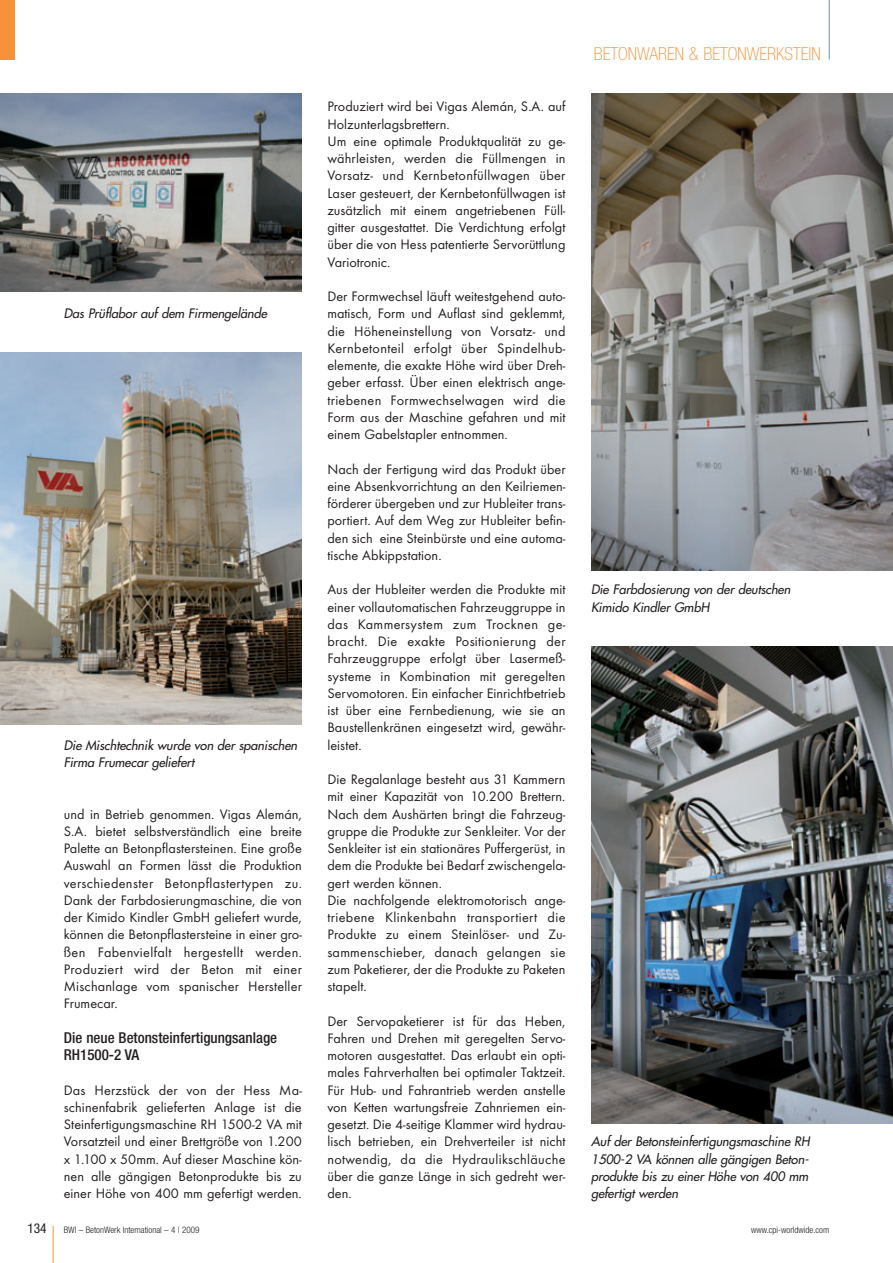
<style>
.page{position:relative;width:893px;height:1263px;background:#fff}
.page>*{position:absolute;margin:0;border:0;box-sizing:border-box;transform-origin:0 0}
.t1{font:100 condensed 18px "Helvetica Neue";color:#f69238}
.t2{font:500 condensed 15px/17.2px "Helvetica Neue";color:#231f20}
.t3{font:14.25px/17.2px "Futura T";color:#231f20;text-align:justify}
.t4{font:condensed 13.5px "Helvetica Neue";color:#231f20}
.t5{font:italic 12.75px/17.2px "Futura";letter-spacing:-.005em;color:#231f20}
.t6{font:300 condensed 9px "Helvetica Neue";color:#231f20}
</style>
<div class="page">
<hr style="left:53px;top:1226px;width:1px;height:37px;background:#f69238">
<hr style="left:829px;top:0;width:1px;height:60px;background:#73909f">
<div style="left:0;top:0;width:15px;height:60px;background:#f69238"></div>
<img style="left:0;top:94px;width:302px;height:197px">
<img style="left:0;top:353px;width:302px;height:371px">
<img style="left:591px;top:94px;width:301px;height:476px">
<img style="left:591px;top:646px;width:301px;height:477px">
<p class="t5" style="left:64px;top:306px;width:207px">Das Prüflabor auf dem Firmengelände</p>
<p class="t5" style="left:64px;top:737px;width:237px">Die Mischtechnik wurde von der spanischen<br>Firma Frumecar geliefert</p>
<p class="t3" style="left:64px;top:806px;width:240px">und in Betrieb genommen. Vigas Alemán, S.A. bietet selbstverständlich eine breite Palette an Betonpflastersteinen. Eine große Auswahl an Formen lässt die Produktion verschiedenster Betonpflastertypen zu.<br>Dank der Farbdosierungmaschine, die von der Kimido Kindler GmbH geliefert wurde, können die Betonpflastersteine in einer gro&shy;ßen Fabenvielfalt hergestellt werden.<br>Produziert wird der Beton mit einer Mischanlage vom spanischer Hersteller Frumecar.</p>
<p class="t2" style="left:64px;top:1030px;width:215px">Die neue Betonsteinfertigungsanlage<br>RH1500-2 VA</p>
<p class="t3" style="left:64px;top:1082px;width:240px">Das Herzstück der von der Hess Ma - schinen fabrik gelieferten Anlage ist die Stein fertigungsmaschine RH 1500-2 VA mit Vorsatzteil und einer Brettgröße von 1.200 x 1.100 x 50mm. Auf dieser Maschine kön&shy;nen alle gängigen Betonprodukte bis zu einer Höhe von 400 mm gefertigt werden.</p>
<p class="t3" style="left:327px;top:99px;width:240px;text-align:left">Produziert wird bei Vigas Alemán, S.A. auf Holzunterlagsbrettern.<br>Um eine optimale Produktqualität zu ge - währleisten, werden die Füllmengen in Vorsatz- und Kernbetonfüllwagen über Laser gesteuert, der Kernbetonfüllwagen ist zusätzlich mit einem angetriebenen Füll - gitter ausgestattet. Die Verdichtung erfolgt über die von Hess patentierte Servorüttlung Variotronic.</p>
<p class="t3" style="left:327px;top:289px;width:240px">Der Formwechsel läuft weitestgehend auto&shy;matisch, Form und Auflast sind geklemmt, die Höheneinstellung von Vorsatz- und Kernbetonteil erfolgt über Spindelhub - el emente, die exakte Höhe wird über Dreh - geber erfasst. Über einen elektrisch ange&shy;triebenen Formwechselwagen wird die Form aus der Maschine gefahren und mit einem Gabelstapler entnommen.</p>
<p class="t3" style="left:327px;top:461px;width:240px">Nach der Fertigung wird das Produkt über eine Absenkvorrichtung an den Keilriemen - förderer übergeben und zur Hubleiter trans&shy;portiert. Auf dem Weg zur Hubleiter befin&shy;den sich eine Steinbürste und eine automa&shy;tische Abkippstation.</p>
<p class="t3" style="left:327px;top:582px;width:240px">Aus der Hubleiter werden die Produkte mit einer vollautomatischen Fahrzeuggruppe in das Kammersystem zum Trocknen ge - bracht. Die exakte Positionierung der Fahrzeuggruppe erfolgt über Lasermeß - systeme in Kombination mit geregelten Servomotoren. Ein einfacher Einrichtbetrieb ist über eine Fernbedienung, wie sie an Baustellenkränen eingesetzt wird, gewähr&shy;leistet.</p>
<p class="t3" style="left:327px;top:772px;width:240px;text-align:left">Die Regalanlage besteht aus 31 Kammern mit einer Kapazität von 10.200 Brettern.<br>Nach dem Aushärten bringt die Fahr zeug - gruppe die Produkte zur Senkleiter. Vor der Senkleiter ist ein stationäres Puffergerüst, in dem die Produkte bei Bedarf zwischengela&shy;gert werden können.<br>Die nachfolgende elektromotorisch ange&shy;triebene Klinkenbahn transportiert die Produkte zu einem Steinlöser- und Zu - sammen schieber, danach gelangen sie zum Paketierer, der die Produkte zu Paketen stapelt.</p>
<p class="t3" style="left:327px;top:1013px;width:240px">Der Servopaketierer ist für das Heben, Fahren und Drehen mit geregelten Servo - mo toren ausgestattet. Das erlaubt ein opti&shy;males Fahrverhalten bei optimaler Taktzeit.<br>Für Hub- und Fahrantrieb werden anstelle von Ketten wartungsfreie Zahnriemen ein&shy;gesetzt. Die 4-seitige Klammer wird hydrau&shy;lisch betrieben, ein Drehverteiler ist nicht notwendig, da die Hydraulikschläuche über die ganze Länge in sich gedreht wer&shy;den.</p>
<p class="t1" style="left:594px;top:47px;width:228px">BETONWAREN &amp; BETONWERKSTEIN</p>
<p class="t5" style="left:591px;top:582px;width:203px">Die Farbdosierung von der deutschen<br>Kimido Kindler GmbH</p>
<p class="t5" style="left:591px;top:1134px;width:222px;text-align:justify">Auf der Betonsteinfertigungsmaschine RH 1500-2 VA können alle gängigen Beton - produkte bis zu einer Höhe von 400 mm gefertigt werden</p>
<p class="t4" style="left:27px;top:1223px;width:21px">134</p>
<p class="t6" style="left:64px;top:1226px;width:137px">BWI – BetonWerk International – 4 | 2009</p>
<p class="t6" style="left:751px;top:1226px;width:80px">www.cpi-worldwide.com</p>
</div>
